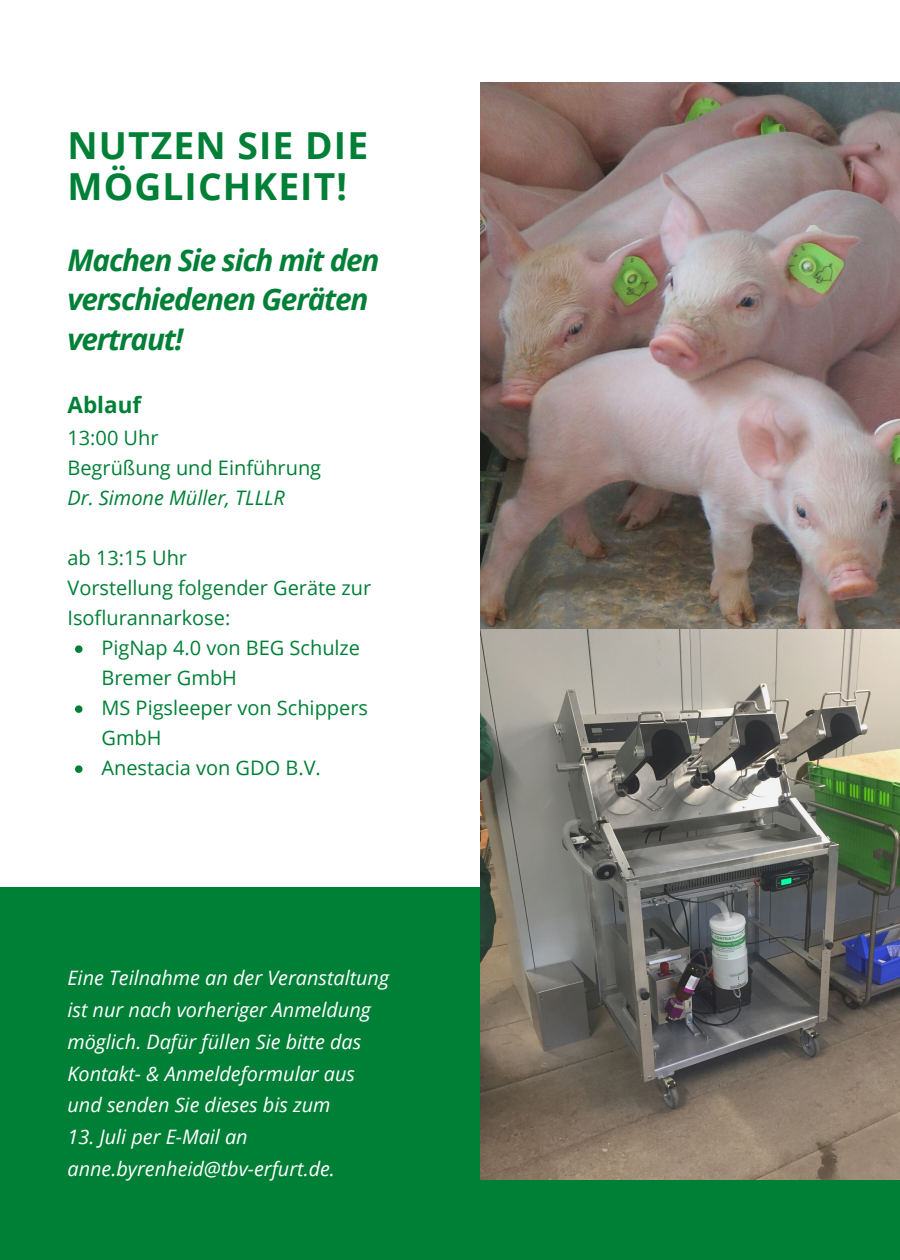
<style>
.page{position:relative;width:900px;height:1260px;background:#fff}
.page>*{position:absolute;margin:0;border:0;box-sizing:border-box;transform-origin:0 0}
.t1{font:700 37.25px/41.2px "Open Sans";letter-spacing:.03em;color:#008037}
.t2{font:italic 700 29.75px/39.5px "Open Sans";letter-spacing:-.04em;color:#008037}
.t3{font:700 22.5px "Open Sans";color:#008037}
.t4{font:italic 20px/32px "Open Sans";color:#fff}
.t5{font:20px/30px "Open Sans";color:#008037}
.t6{font:italic 20px "Open Sans";color:#008037}
</style>
<div class="page">
<div style="left:0;top:887px;width:900px;height:373px;background:#008037"></div>
<svg style="left:75px;top:645px;width:7px;height:8px"></svg>
<svg style="left:75px;top:705px;width:7px;height:8px"></svg>
<svg style="left:75px;top:765px;width:7px;height:8px"></svg>
<img style="left:480px;top:82px;width:420px;height:1097px">
<h1 class="t1" style="left:67px;top:124px;width:302px">NUTZEN SIE DIE<br>MÖGLICHKEIT!</h1>
<h2 class="t2" style="left:68px;top:240px;width:314px">Machen Sie sich mit den verschiedenen Geräten vertraut!</h2>
<p class="t3" style="left:67px;top:389px;width:75px">Ablauf</p>
<p class="t5" style="left:67px;top:422px;width:255px">13:00 Uhr<br>Begrüßung und Einführung</p>
<p class="t6" style="left:67px;top:483px;width:219px">Dr. Simone Müller, TLLLR</p>
<p class="t5" style="left:67px;top:542px;width:305px">ab 13:15 Uhr<br>Vorstellung folgender Geräte zur<br>Isoflurannarkose:</p>
<p class="t5" style="left:101px;top:632px;width:268px">PigNap 4.0 von BEG Schulze<br>Bremer GmbH<br>MS Pigsleeper von Schippers<br>GmbH<br>Anestacia von GDO B.V.</p>
<p class="t4" style="left:68px;top:961px;width:323px">Eine Teilnahme an der Veranstaltung ist nur nach vorheriger Anmeldung möglich. Dafür füllen Sie bitte das Kontakt- &amp; Anmeldeformular aus und senden Sie dieses bis zum</p>
<p class="t4" style="left:68px;top:1121px;width:269px">13. Juli per E-Mail an anne.byrenheid@tbv-erfurt.de.</p>
</div>
